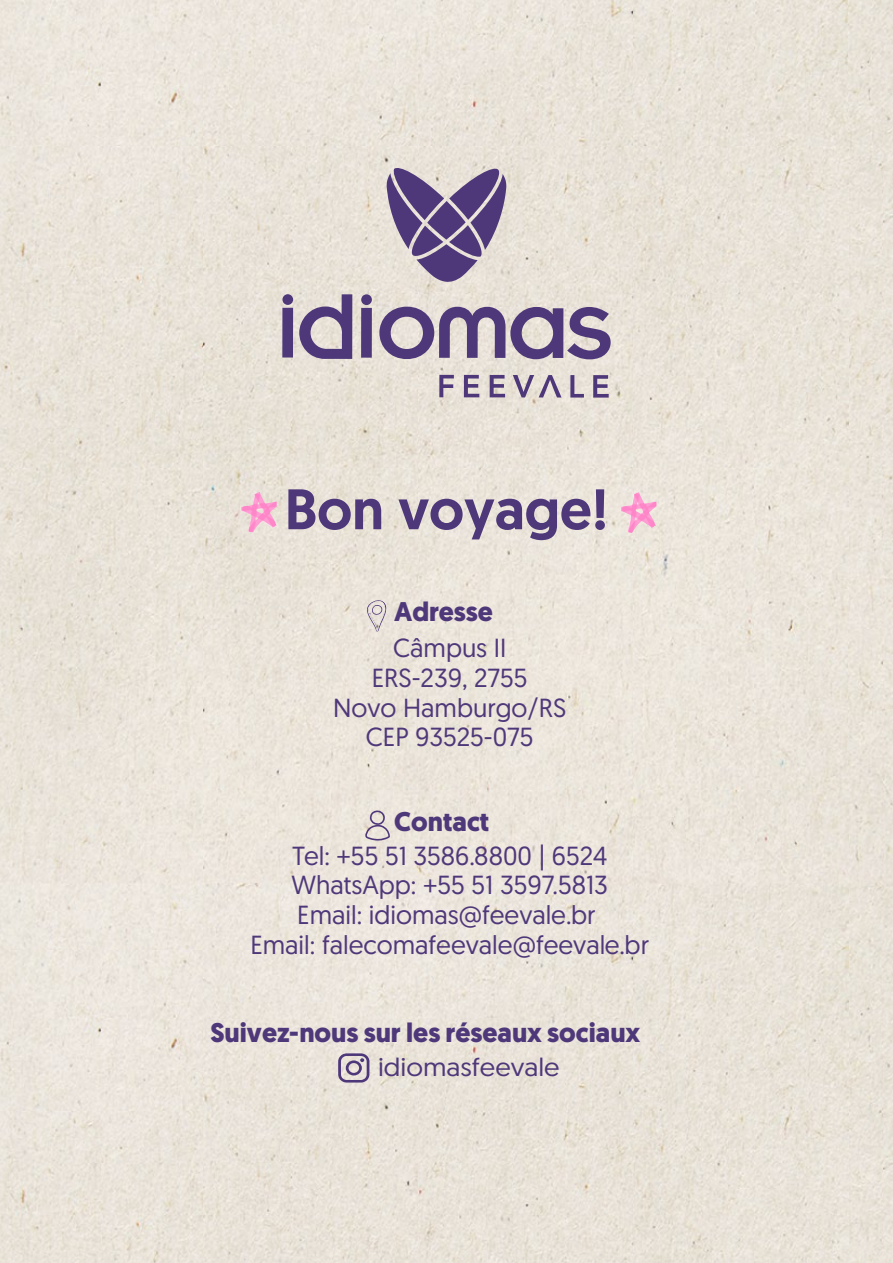
<style>
.page{position:relative;width:893px;height:1263px;background:#fff}
.page>*{position:absolute;margin:0;border:0;box-sizing:border-box;transform-origin:0 0}
.t1{font:500 57px "Geomanist";color:#4f387a}
.t2{font:700 27px "Geomanist";color:#4f387a}
.t3{font:26.1px/29.7px "Geomanist";color:#4f387a;text-align:center}
.t4{font:25.5px "Geomanist";color:#4f387a;scale:1.07 1}
</style>
<div class="page">
<img style="left:0;top:0;width:893px;height:1263px">
<div style="left:282px;top:308px;width:11px;height:49px;background:#4f387a"></div>
<div style="left:361px;top:308px;width:11px;height:50px;background:#4f387a"></div>
<div style="left:282px;top:294px;width:11px;height:11px;background:#4f387a;border-radius:50%"></div>
<svg style="left:299px;top:294px;width:53px;height:65px;background:#9c8da8"></svg>
<div style="left:361px;top:294px;width:11px;height:11px;background:#4f387a;border-radius:50%"></div>
<svg style="left:379px;top:307px;width:232px;height:52px;background:#9b8ca8"></svg>
<svg style="left:439px;top:375px;width:15px;height:22px"></svg>
<svg style="left:464px;top:375px;width:15px;height:22px"></svg>
<svg style="left:490px;top:375px;width:15px;height:22px"></svg>
<svg style="left:570px;top:375px;width:14px;height:23px"></svg>
<svg style="left:593px;top:375px;width:16px;height:23px"></svg>
<svg style="left:513px;top:375px;width:48px;height:22px"></svg>
<svg style="left:387px;top:165px;width:119px;height:117px;background:#9485a4"></svg>
<svg style="left:338px;top:1053px;width:31px;height:29px"></svg>
<svg style="left:366px;top:599px;width:21px;height:33px"></svg>
<svg style="left:364px;top:810px;width:26px;height:30px"></svg>
<img style="left:620px;top:492px;width:17px;height:40px">
<img style="left:241px;top:492px;width:31px;height:40px">
<h1 class="t1" style="left:285px;top:471px;width:325px">Bon voyage!</h1>
<p class="t2" style="left:394px;top:593px;width:100px">Adresse</p>
<p class="t3" style="left:333px;top:632px;width:235px">Câmpus II<br>ERS-239, 2755<br>Novo Hamburgo/RS<br>CEP 93525-075</p>
<p class="t2" style="left:394px;top:803px;width:97px">Contact</p>
<p class="t3" style="left:250px;top:840px;width:400px">Tel: +55 51 3586.8800 | 6524<br>WhatsApp: +55 51 3597.5813<br>Email: idiomas@feevale.br<br>Email: falecomafeevale@feevale.br</p>
<p class="t2" style="left:210px;top:1015px;width:431px">Suivez-nous sur les réseaux sociaux</p>
<p class="t4" style="left:378px;top:1051px;width:171px">idiomasfeevale</p>
</div>
